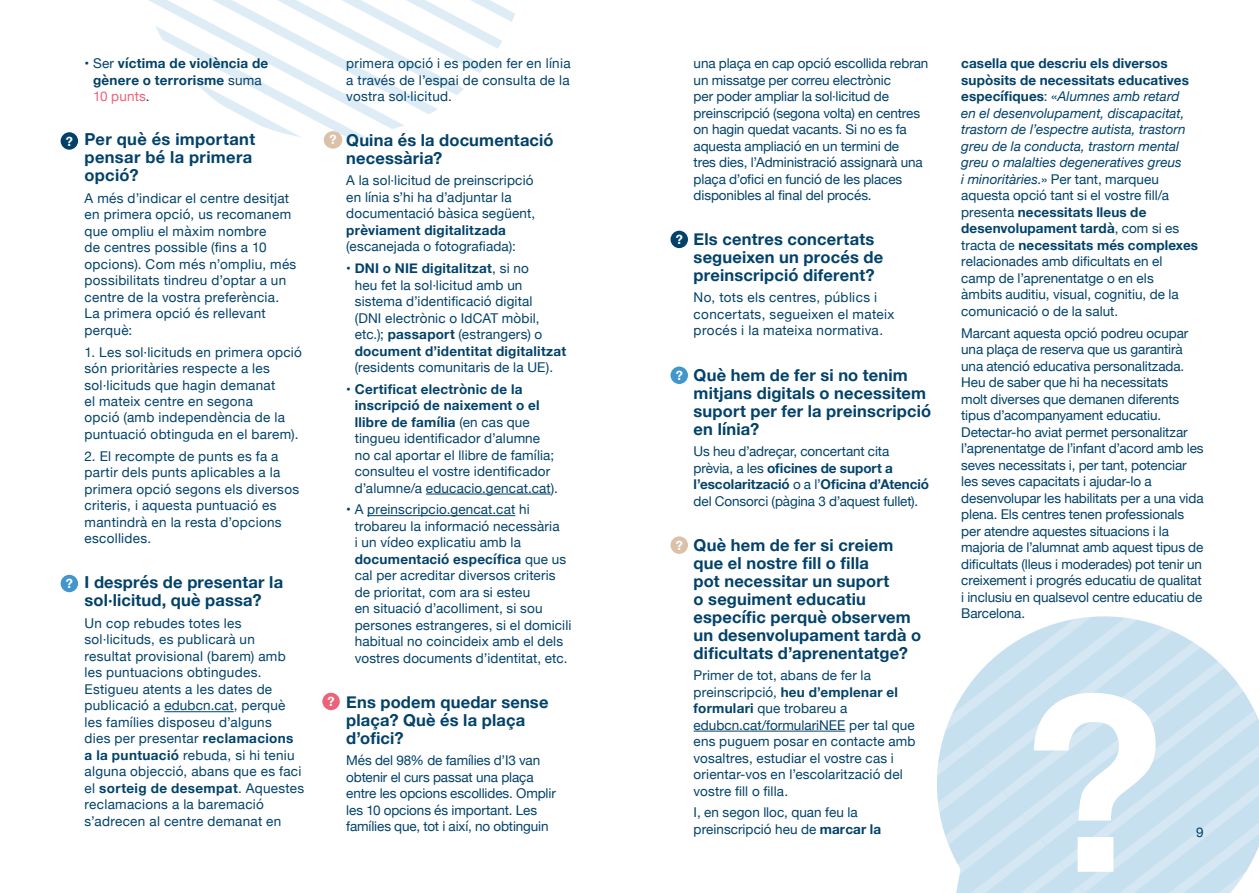
<style>
.page{position:relative;width:1259px;height:893px;background:#fff}
.page>*{position:absolute;margin:0;border:0;box-sizing:border-box;transform-origin:0 0}
.t1{font:700 16.5px/18px "Helvetica Neue";letter-spacing:.01em;color:#02426a}
.t2{font:13.5px/16.5px "Helvetica Neue";letter-spacing:.01em;color:#02426a}
.t3{font:13.5px/16.5px "Helvetica Neue";letter-spacing:-.01em;color:#02426a}
.t4{font:700 13.5px/16.5px "Helvetica Neue";letter-spacing:.02em;color:#02426a}
.t5{font:700 12.75px "Helvetica Neue";color:#fff}
.s1{font-weight:400}
.s2{font-weight:400;color:#ec6278}
.s3{font-weight:700}
.s4{font-style:italic}
</style>
<div class="page">
<svg style="left:380px;top:0;width:135px;height:129px"></svg>
<svg style="left:149px;top:0;width:231px;height:147px"></svg>
<svg style="left:807px;top:616px;width:452px;height:277px"></svg>
<hr style="left:164px;top:711px;width:70px;height:1px;background:#02426a">
<hr style="left:426px;top:494px;width:125px;height:1px;background:#02426a">
<hr style="left:367px;top:515px;width:148px;height:1px;background:#02426a">
<hr style="left:693px;top:731px;width:152px;height:1px;background:#02426a">
<div style="left:670px;top:231px;width:18px;height:17px;background:#02426a;border-radius:50%"></div>
<div style="left:61px;top:132px;width:17px;height:18px;background:#02426a;border-radius:50%"></div>
<div style="left:322px;top:693px;width:18px;height:17px;background:#ec6278;border-radius:50%"></div>
<div style="left:670px;top:367px;width:18px;height:17px;background:#4197cb;border-radius:50%"></div>
<div style="left:61px;top:575px;width:17px;height:17px;background:#4197cb;border-radius:50%"></div>
<div style="left:324px;top:131px;width:18px;height:18px;background:#dcc1a9;border-radius:50%"></div>
<svg style="left:670px;top:536px;width:18px;height:18px"></svg>
<p class="t5" style="left:66px;top:131px;width:9px">?</p>
<p class="t5" style="left:66px;top:573px;width:9px">?</p>
<p class="t4" style="left:93px;top:56px;width:177px;text-indent:-9px"><span class="s1">• Ser</span> víctima de violència de gènere o terrorisme <span class="s1">suma<br></span><span class="s2">10 punts</span><span class="s1">.</span></p>
<p class="t1" style="left:85px;top:131px;width:172px">Per què és important pensar bé la primera opció?</p>
<p class="t2" style="left:85px;top:191px;width:213px">A més d’indicar el centre desitjat en primera opció, us recomanem que ompliu el màxim nombre<br>de centres possible (fins a 10 opcions). Com més n’ompliu, més possibilitats tindreu d’optar a un centre de la vostra preferència.<br>La primera opció és rellevant perquè:</p>
<p class="t2" style="left:85px;top:344px;width:219px">1. Les sol·licituds en primera opció són prioritàries respecte a les sol·licituds que hagin demanat<br>el mateix centre en segona<br>opció (amb independència de la puntuació obtinguda en el barem).</p>
<p class="t2" style="left:85px;top:448px;width:216px">2. El recompte de punts es fa a partir dels punts aplicables a la primera opció segons els diversos criteris, i aquesta puntuació es mantindrà en la resta d’opcions escollides.</p>
<p class="t1" style="left:85px;top:574px;width:200px">I després de presentar la sol·licitud, què passa?</p>
<p class="t2" style="left:85px;top:616px;width:221px">Un cop rebudes totes les sol·licituds, es publicarà un resultat provisional (barem) amb les puntuacions obtingudes.<br>Estigueu atents a les dates de publicació a edubcn.cat, perquè les famílies disposeu d’alguns<br>dies per presentar <span class="s3">reclamacions a la puntuació</span> rebuda, si hi teniu alguna objecció, abans que es faci el <span class="s3">sorteig de desempat</span>. Aquestes reclamacions a la baremació s’adrecen al centre demanat en</p>
<p class="t5" style="left:329px;top:130px;width:9px">?</p>
<p class="t5" style="left:327px;top:691px;width:9px">?</p>
<p class="t2" style="left:346px;top:56px;width:226px;text-align:justify">primera opció i es poden fer en línia a través de l’espai de consulta de la vostra sol·licitud.</p>
<p class="t1" style="left:346px;top:131px;width:209px">Quina és la documentació necessària?</p>
<p class="t2" style="left:346px;top:173px;width:190px">A la sol·licitud de preinscripció en línia s’hi ha d’adjuntar la documentació bàsica següent,</p>
<p class="t4" style="left:346px;top:222px;width:161px">prèviament digitalitzada</p>
<p class="t2" style="left:346px;top:239px;width:171px">(escanejada o fotografiada):</p>
<p class="t2" style="left:355px;top:261px;width:213px;text-indent:-9px"><span class="s3">• DNI o NIE digitalitzat</span>, si no<br>heu fet la sol·licitud amb un sistema d’identificació digital<br>(DNI electrònic o IdCAT mòbil, etc.); <span class="s3">passaport</span> (estrangers) o <span class="s3">document d’identitat digitalitzat</span></p>
<p class="t2" style="left:355px;top:360px;width:200px">(residents comunitaris de la UE).</p>
<p class="t2" style="left:355px;top:381px;width:205px;text-indent:-9px"><span class="s3">• Certificat electrònic de la inscripció de naixement o el llibre de família</span> (en cas que tingueu identificador d’alumne no cal aportar el llibre de família; consulteu el vostre identificador d’alumne/a educacio.gencat.cat).</p>
<p class="t2" style="left:355px;top:502px;width:218px;text-indent:-9px">• A preinscripcio.gencat.cat hi trobareu la informació necessària<br>i un vídeo explicatiu amb la <span class="s3">documentació específica</span> que us cal per acreditar diversos criteris de prioritat, com ara si esteu<br>en situació d’acolliment, si sou persones estrangeres, si el domicili habitual no coincideix amb el dels vostres documents d’identitat, etc.</p>
<p class="t1" style="left:346px;top:693px;width:204px">Ens podem quedar sense plaça? Què és la plaça d’ofici?</p>
<p class="t3" style="left:346px;top:753px;width:211px">Més del 98% de famílies d’I3 van obtenir el curs passat una plaça entre les opcions escollides. Omplir les 10 opcions és important. Les famílies que, tot i així, no obtinguin</p>
<p class="t5" style="left:675px;top:229px;width:9px">?</p>
<p class="t5" style="left:675px;top:365px;width:9px">?</p>
<p class="t5" style="left:675px;top:535px;width:9px">?</p>
<p class="t3" style="left:693px;top:56px;width:236px">una plaça en cap opció escollida rebran un missatge per correu electrònic<br>per poder ampliar la sol·licitud de preinscripció (segona volta) en centres on hagin quedat vacants. Si no es fa aquesta ampliació en un termini de<br>tres dies, l’Administració assignarà una plaça d’ofici en funció de les places disponibles al final del procés.</p>
<p class="t1" style="left:693px;top:230px;width:191px">Els centres concertats segueixen un procés de preinscripció diferent?</p>
<p class="t2" style="left:693px;top:290px;width:202px">No, tots els centres, públics i concertats, segueixen el mateix procés i la mateixa normativa.</p>
<p class="t1" style="left:693px;top:366px;width:239px">Què hem de fer si no tenim mitjans digitals o necessitem suport per fer la preinscripció en línia?</p>
<p class="t3" style="left:693px;top:444px;width:237px">Us heu d’adreçar, concertant cita prèvia, a les <span class="s3">oficines de suport a l’escolarització</span> o a l’<span class="s3">Oficina d’Atenció </span>del Consorci (pàgina 3 d’aquest fullet).</p>
<p class="t1" style="left:693px;top:536px;width:229px">Què hem de fer si creiem que el nostre fill o filla<br>pot necessitar un suport<br>o seguiment educatiu específic perquè observem un desenvolupament tardà o dificultats d’aprenentatge?</p>
<p class="t2" style="left:693px;top:668px;width:223px">Primer de tot, abans de fer la preinscripció, <span class="s3">heu d’emplenar el formulari</span> que trobareu a edubcn.cat/formulariNEE per tal que ens puguem posar en contacte amb vosaltres, estudiar el vostre cas i orientar-vos en l’escolarització del vostre fill o filla.</p>
<p class="t2" style="left:693px;top:805px;width:189px">I, en segon lloc, quan feu la preinscripció heu de <span class="s3">marcar la</span></p>
<p class="t2" style="left:961px;top:56px;width:238px"><span class="s3">casella que descriu els diversos supòsits de necessitats educatives específiques</span>: «<span class="s4">Alumnes amb retard<br>en el desenvolupament, discapacitat, trastorn de l’espectre autista, trastorn greu de la conducta, trastorn mental greu o malalties degeneratives greus<br>i minoritàries.</span>» Per tant, marqueu aquesta opció tant si el vostre fill/a presenta <span class="s3">necessitats lleus de desenvolupament tardà</span>, com si es tracta de <span class="s3">necessitats més complexes </span>relacionades amb dificultats en el camp de l’aprenentatge o en els<br>àmbits auditiu, visual, cognitiu, de la comunicació o de la salut.</p>
<p class="t3" style="left:961px;top:325px;width:244px">Marcant aquesta opció podreu ocupar una plaça de reserva que us garantirà una atenció educativa personalitzada.<br>Heu de saber que hi ha necessitats<br>molt diverses que demanen diferents tipus d’acompanyament educatiu.<br>Detectar-ho aviat permet personalitzar l’aprenentatge de l’infant d’acord amb les seves necessitats i, per tant, potenciar les seves capacitats i ajudar-lo a desenvolupar les habilitats per a una vida plena. Els centres tenen professionals per atendre aquestes situacions i la majoria de l’alumnat amb aquest tipus de dificultats (lleus i moderades) pot tenir un creixement i progrés educatiu de qualitat i inclusiu en qualsevol centre educatiu de Barcelona.</p>
<p class="t2" style="left:1196px;top:824px;width:9px">9</p>
</div>
